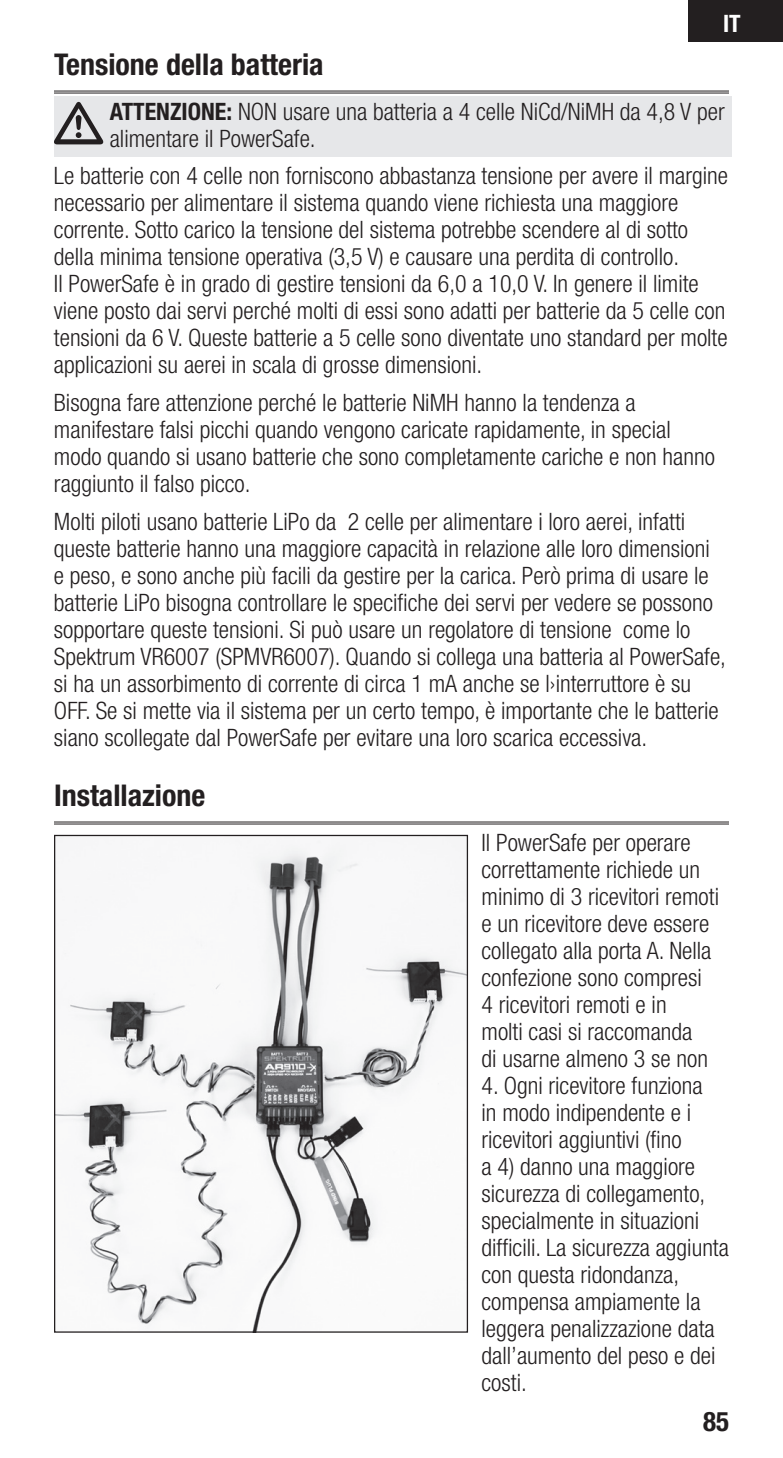
<style>
.page{position:relative;width:783px;height:1458px;background:#fff}
.page>*{position:absolute;margin:0;border:0;box-sizing:border-box;transform-origin:0 0}
.t1{font:700 condensed 30px "Helvetica Neue LT Std";color:#231f20}
.t2{font:700 condensed 27px "Helvetica Neue LT Std";color:#231f20}
.t3{font:300 condensed 24px/27px "Helvetica Neue LT Std";color:#231f20}
.t4{font:700 condensed 24px "Helvetica Neue LT Std";color:#fff}
.s1{font-weight:700}
</style>
<div class="page">
<div style="left:689px;top:0;width:94px;height:42px;background:#231f20"></div>
<div style="left:54px;top:97px;width:678px;height:60px;background:#e6e7e9"></div>
<hr style="left:54px;top:91px;width:675px;height:1px;background:#231f20">
<hr style="left:54px;top:93px;width:675px;height:1px;background:#231f20">
<hr style="left:54px;top:822px;width:675px;height:1px;background:#231f20">
<hr style="left:54px;top:824px;width:675px;height:1px;background:#231f20">
<svg style="left:54px;top:102px;width:49px;height:42px"></svg>
<img style="left:56px;top:837px;width:410px;height:494px">
<p class="t4" style="left:723px;top:9px;width:19px">IT</p>
<p class="t1" style="left:54px;top:47px;width:271px">Tensione della batteria</p>
<p class="t3" style="left:110px;top:98px;width:616px"><span class="s1">ATTENZIONE:</span> NON usare una batteria a 4 celle NiCd/NiMH da 4,8 V per alimentare il PowerSafe.</p>
<p class="t3" style="left:54px;top:162px;width:676px">Le batterie con 4 celle non forniscono abbastanza tensione per avere il margine necessario per alimentare il sistema quando viene richiesta una maggiore corrente. Sotto carico la tensione del sistema potrebbe scendere al di sotto della minima tensione operativa (3,5 V) e causare una perdita di controllo.<br>Il PowerSafe è in grado di gestire tensioni da 6,0 a 10,0 V. In genere il limite viene posto dai servi perché molti di essi sono adatti per batterie da 5 celle con tensioni da 6 V. Queste batterie a 5 celle sono diventate uno standard per molte applicazioni su aerei in scala di grosse dimensioni.</p>
<p class="t3" style="left:54px;top:389px;width:662px">Bisogna fare attenzione perché le batterie NiMH hanno la tendenza a manifestare falsi picchi quando vengono caricate rapidamente, in special modo quando si usano batterie che sono completamente cariche e non hanno raggiunto il falso picco.</p>
<p class="t3" style="left:54px;top:508px;width:674px">Molti piloti usano batterie LiPo da 2 celle per alimentare i loro aerei, infatti queste batterie hanno una maggiore capacità in relazione alle loro dimensioni e peso, e sono anche più facili da gestire per la carica. Però prima di usare le batterie LiPo bisogna controllare le specifiche dei servi per vedere se possono sopportare queste tensioni. Si può usare un regolatore di tensione come lo Spektrum VR6007 (SPMVR6007). Quando si collega una batteria al PowerSafe, si ha un assorbimento di corrente di circa 1 mA anche se l›interruttore è su OFF. Se si mette via il sistema per un certo tempo, è importante che le batterie siano scollegate dal PowerSafe per evitare una loro scarica eccessiva.</p>
<p class="t1" style="left:54px;top:778px;width:153px">Installazione</p>
<p class="t3" style="left:482px;top:829px;width:239px">Il PowerSafe per operare correttamente richiede un minimo di 3 ricevitori remoti e un ricevitore deve essere collegato alla porta A. Nella confezione sono compresi<br>4 ricevitori remoti e in<br>molti casi si raccomanda<br>di usarne almeno 3 se non</p>
<p class="t3" style="left:482px;top:1072px;width:249px">4. Ogni ricevitore funziona<br>in modo indipendente e i ricevitori aggiuntivi (fino<br>a 4) danno una maggiore sicurezza di collegamento, specialmente in situazioni difficili. La sicurezza aggiunta con questa ridondanza, compensa ampiamente la leggera penalizzazione data dall’aumento del peso e dei costi.</p>
<p class="t2" style="left:703px;top:1405px;width:27px">85</p>
</div>
